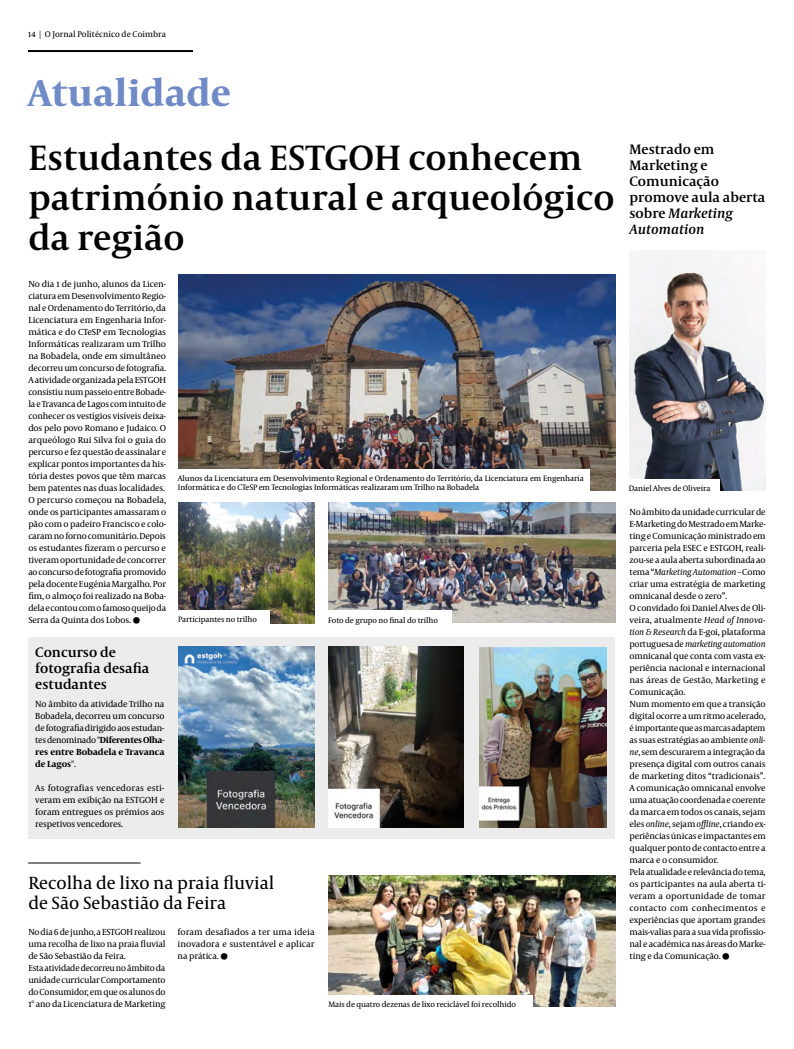
<style>
.page{position:relative;width:794px;height:1049px;background:#fff}
.page>*{position:absolute;margin:0;border:0;box-sizing:border-box;transform-origin:0 0}
.t1{font:700 38px "Capitolium News 2";color:#6f8ac6}
.t2{font:600 36px/40px "Capitolium News 2";color:#000}
.t3{font:18px/20px "Capitolium News 2";color:#000}
.t4{font:600 14px/16px "Capitolium News 2";color:#000}
.t5{font:9px/12px "Capitolium News 2";letter-spacing:-.015em;color:#000;text-align:justify}
.t6{font:8.5px "Capitolium News 2";color:#000}
.t7{font:8px/9.6px "Capitolium News 2";letter-spacing:-.01em;color:#000}
.s1{font-weight:700}
.s2{font-style:italic}
</style>
<div class="page">
<hr style="left:28px;top:50px;width:165px;height:2px;background:#000">
<div style="left:28px;top:638px;width:587px;height:201px;background:#ececec"></div>
<img style="left:179px;top:275px;width:436px;height:216px">
<img style="left:179px;top:503px;width:136px;height:120px">
<img style="left:329px;top:503px;width:286px;height:120px">
<div style="left:178px;top:469px;width:411px;height:26px;background:#fff"></div>
<div style="left:178px;top:610px;width:91px;height:16px;background:#fff"></div>
<div style="left:328px;top:611px;width:124px;height:16px;background:#fff"></div>
<img style="left:479px;top:647px;width:127px;height:180px">
<img style="left:329px;top:647px;width:134px;height:180px">
<img style="left:179px;top:647px;width:136px;height:180px">
<hr style="left:28px;top:862px;width:113px;height:1px;background:#000">
<img style="left:328px;top:875px;width:287px;height:131px">
<div style="left:328px;top:995px;width:204px;height:17px;background:#fff"></div>
<img style="left:629px;top:251px;width:136px;height:240px">
<div style="left:629px;top:479px;width:91px;height:15px;background:#fff"></div>
<p class="t6" style="left:28px;top:28px;width:139px">14 | O Jornal Politécnico de Coimbra</p>
<h1 class="t1" style="left:28px;top:66px;width:204px">Atualidade</h1>
<h2 class="t2" style="left:28px;top:136px;width:587px">Estudantes da ESTGOH conhecem património natural e arqueológico da região</h2>
<p class="t5" style="left:28px;top:277px;width:139px">No dia 1 de junho, alunos da Licen&shy;ciatura em Desenvolvimento Regio&shy;nal e Ordenamento do Território, da Licenciatura em Engenharia Infor&shy;mática e do CTeSP em Tecnologias Informáticas realizaram um Trilho na Bobadela, onde em simultâneo decorreu um concurso de fotografia.<br>A atividade organizada pela ESTGOH consistiu num passeio entre Bobade&shy;la e Travanca de Lagos com intuito de conhecer os vestígios visíveis deixa&shy;dos pelo povo Romano e Judaico. O arqueólogo Rui Silva foi o guia do percurso e fez questão de assinalar e explicar pontos importantes da his&shy;tória destes povos que têm marcas bem patentes nas duas localidades.<br>O percurso começou na Bobadela, onde os participantes amassaram o pão com o padeiro Francisco e colo&shy;caram no forno comunitário. Depois os estudantes fizeram o percurso e tiveram oportunidade de concorrer ao concurso de fotografia promovido pela docente Eugénia Margalho. Por fim, o almoço foi realizado na Boba&shy;dela e contou com o famoso queijo da Serra da Quinta dos Lobos.</p>
<p class="t7" style="left:178px;top:473px;width:407px">Alunos da Licenciatura em Desenvolvimento Regional e Ordenamento do Território, da Licenciatura em Engenharia<br>Informática e do CTeSP em Tecnologias Informáticas realizaram um Trilho na Bobadela</p>
<p class="t7" style="left:178px;top:614px;width:80px">Participantes no trilho</p>
<p class="t7" style="left:328px;top:615px;width:111px">Foto de grupo no final do trilho</p>
<h3 class="t4" style="left:35px;top:644px;width:116px">Concurso de fotografia desafia estudantes</h3>
<p class="t5" style="left:35px;top:697px;width:131px">No âmbito da atividade Trilho na Bobadela, decorreu um concurso de fotografia dirigido aos estudan&shy;tes denominado "<span class="s1">Diferentes Olha&shy;res entre Bobadela e Travanca de Lagos</span>".</p>
<p class="t5" style="left:35px;top:781px;width:131px">As fotografias vencedoras esti&shy;veram em exibição na ESTGOH e foram entregues os prémios aos respetivos vencedores.</p>
<h3 class="t3" style="left:28px;top:872px;width:247px">Recolha de lixo na praia fluvial de São Sebastião da Feira</h3>
<p class="t5" style="left:28px;top:925px;width:139px;text-align:left">No dia 6 de junho, a ESTGOH realizou uma recolha de lixo na praia fluvial de São Sebastião da Feira.<br>Esta atividade decorreu no âmbito da unidade curricular Comportamento do Consumidor, em que os alunos do 1º ano da Licenciatura de Marketing</p>
<p class="t5" style="left:177px;top:925px;width:139px">foram desafiados a ter uma ideia inovadora e sustentável e aplicar na prática.</p>
<p class="t7" style="left:328px;top:999px;width:189px">Mais de quatro dezenas de lixo reciclável foi recolhido</p>
<h3 class="t4" style="left:629px;top:140px;width:137px">Mestrado em<br>Marketing e<br>Comunicação promove aula aberta sobre <span class="s2">Marketing<br>Automation</span></h3>
<p class="t7" style="left:629px;top:483px;width:83px">Daniel Alves de Oliveira</p>
<p class="t5" style="left:629px;top:505px;width:138px;text-align:left">No âmbito da unidade curricular de E-Marketing do Mestrado em Marke&shy;ting e Comunicação ministrado em parceria pela ESEC e ESTGOH, reali&shy;zou-se a aula aberta subordinada ao tema “<span class="s2">Marketing Automation</span> – Como criar uma estratégia de marketing omnicanal desde o zero”.<br>O convidado foi Daniel Alves de Oli&shy;veira, atualmente <span class="s2">Head of Innova&shy;tion &amp; Research</span> da E-goi, plataforma portuguesa de <span class="s2">marketing automation </span>omnicanal que conta com vasta ex&shy;periência nacional e internacional nas áreas de Gestão, Marketing e Comunicação.<br>Num momento em que a transição digital ocorre a um ritmo acelerado, é importante que as marcas adaptem as suas estratégias ao ambiente <span class="s2">onli&shy;ne</span>, sem descurarem a integração da presença digital com outros canais de marketing ditos “tradicionais”.<br>A comunicação omnicanal envolve uma atuação coordenada e coerente da marca em todos os canais, sejam eles <span class="s2">online</span>, sejam <span class="s2">offline</span>, criando ex&shy;periências únicas e impactantes em qualquer ponto de contacto entre a marca e o consumidor.<br>Pela atualidade e relevância do tema, os participantes na aula aberta ti&shy;veram a oportunidade de tomar contacto com conhecimentos e experiências que aportam grandes mais-valias para a sua vida profissio&shy;nal e académica nas áreas do Marke&shy;ting e da Comunicação.</p>
</div>
